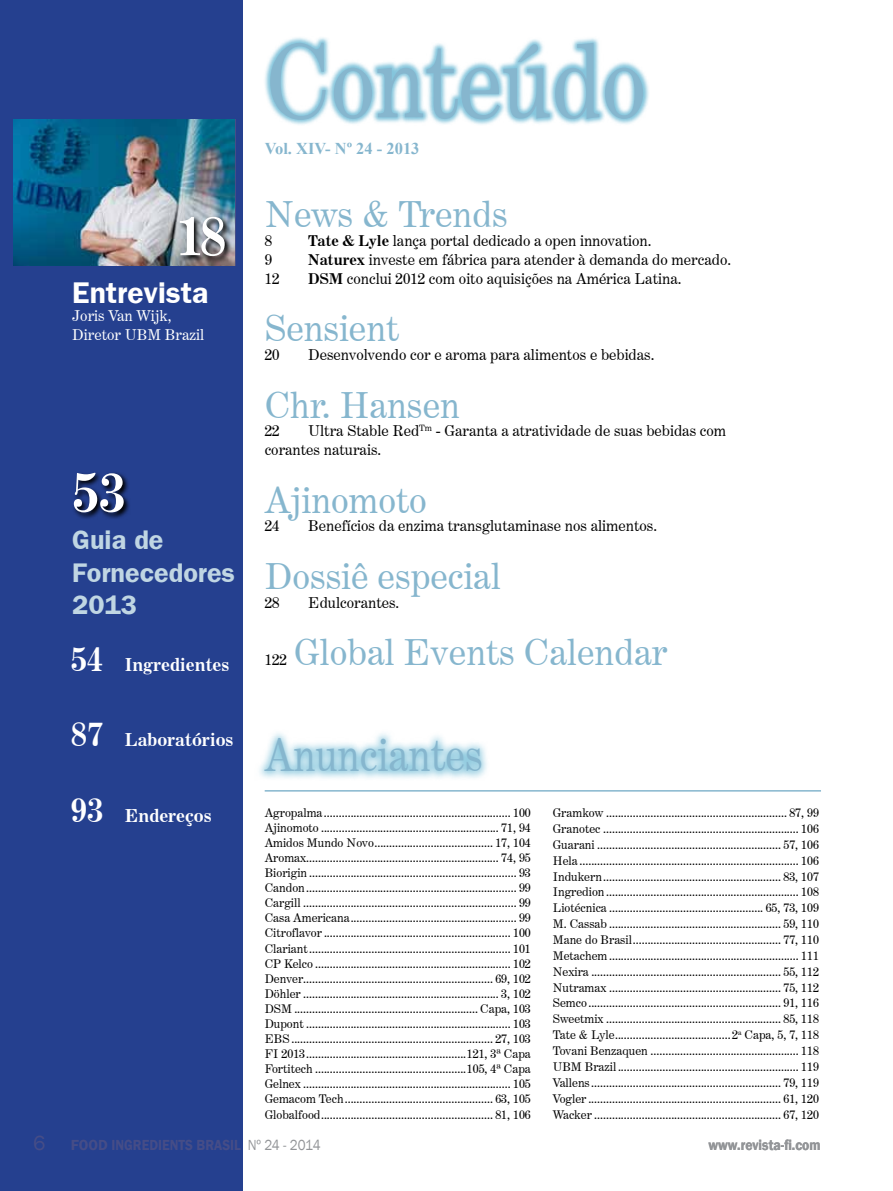
<style>
.page{position:relative;width:893px;height:1191px;background:#fff}
.page>*{position:absolute;margin:0;border:0;box-sizing:border-box;transform-origin:0 0}
.t1{font:700 54px "Century Expanded BT";color:#fff}
.t2{font:45px "Century Expanded BT";color:#86b6ce;scale:.9 1}
.t3{font:36px "Century Expanded BT";color:#86b6ce}
.t4{font:700 30px "Frankfurt Gothic";color:#fff}
.t5{font:700 27px/32.4px "Frankfurt Gothic";color:#c0d6e3}
.t6{font:700 18px "Century Expanded BT";color:#fff}
.t7{font:700 16.5px "Times New Roman";color:#86b6ce}
.t8{font:15px/18.8px "Century Expanded BT";color:#000}
.t9{font:600 15px "Franklin Gothic";color:#464d87}
.t10{font:15px/18.8px "Century Expanded BT";color:#fff}
.t11{font:600 15px "Franklin Gothic";color:#939598;scale:.9 1}
.t12{font:12px/15.1px "Century Expanded BT";color:#000;text-align:justify}
.s1{font-size:33px}
.s2{font-weight:700}
.s3{font-weight:400;font-size:21px}
.s4{font-weight:400;color:#939598}
</style>
<div class="page">
<div style="left:0;top:0;width:242px;height:1191px;background:#25408f"></div>
<svg style="left:265px;top:37px;width:384px;height:88px"></svg>
<svg style="left:259px;top:733px;width:228px;height:46px"></svg>
<hr style="left:265px;top:790px;width:556px;height:1px;background:#86b6ce">
<svg style="left:73px;top:472px;width:57px;height:47px"></svg>
<img style="left:14px;top:119px;width:221px;height:146px">
<svg style="left:178px;top:215px;width:55px;height:49px;background:#75787d"></svg>
<h1 class="t1" style="left:176px;top:202px;width:52px">18</h1>
<h3 class="t4" style="left:72px;top:274px;width:138px">Entrevista</h3>
<p class="t10" style="left:72px;top:306px;width:133px">Joris Van Wijk,<br>Diretor UBM Brazil</p>
<h1 class="t1" style="left:72px;top:458px;width:55px">53</h1>
<h3 class="t5" style="left:72px;top:523px;width:164px">Guia de<br>Fornecedores<br>2013</h3>
<h3 class="t6" style="left:71px;top:653px;width:160px"><span class="s1">54</span> Ingredientes</h3>
<h3 class="t6" style="left:71px;top:728px;width:164px"><span class="s1">87</span> Laboratórios</h3>
<h3 class="t7" style="left:265px;top:137px;width:156px">Vol. XIV- Nº 24 - 2013</h3>
<h3 class="t3" style="left:265px;top:192px;width:245px">News &amp; Trends</h3>
<p class="t8" style="left:265px;top:231px;width:9px">8</p>
<p class="t8" style="left:308px;top:231px;width:345px"><span class="s2">Tate &amp; Lyle</span> lança portal dedicado a open innovation.</p>
<p class="t8" style="left:265px;top:250px;width:9px">9</p>
<p class="t8" style="left:308px;top:250px;width:424px"><span class="s2">Naturex</span> investe em fábrica para atender à demanda do mercado.</p>
<p class="t8" style="left:265px;top:269px;width:16px">12</p>
<p class="t8" style="left:308px;top:269px;width:375px"><span class="s2">DSM</span> conclui 2012 com oito aquisições na América Latina.</p>
<h3 class="t3" style="left:265px;top:306px;width:136px">Sensient</h3>
<p class="t8" style="left:265px;top:345px;width:16px">20</p>
<p class="t8" style="left:308px;top:345px;width:348px">Desenvolvendo cor e aroma para alimentos e bebidas.</p>
<h3 class="t3" style="left:265px;top:383px;width:197px">Chr. Hansen</h3>
<p class="t8" style="left:265px;top:421px;width:16px">22</p>
<p class="t8" style="left:265px;top:421px;width:463px;text-indent:43px">Ultra Stable Red<sup>Tm</sup> - Garanta a atratividade de suas bebidas com corantes naturais.</p>
<h3 class="t3" style="left:265px;top:478px;width:164px">Ajinomoto</h3>
<p class="t8" style="left:265px;top:516px;width:16px">24</p>
<p class="t8" style="left:308px;top:516px;width:350px">Benefícios da enzima transglutaminase nos alimentos.</p>
<h3 class="t3" style="left:265px;top:554px;width:238px">Dossiê especial</h3>
<p class="t8" style="left:265px;top:593px;width:16px">28</p>
<p class="t8" style="left:308px;top:593px;width:93px">Edulcorantes.</p>
<p class="t8" style="left:265px;top:650px;width:24px">122</p>
<h3 class="t3" style="left:294px;top:630px;width:375px">Global Events Calendar</h3>
<h2 class="t2" style="left:265px;top:727px;width:244px">Anunciantes</h2>
<h3 class="t6" style="left:71px;top:804px;width:142px"><span class="s1">93</span> Endereços</h3>
<p class="t12" style="left:265px;top:805px;width:268px">Agropalma ............................................................... 100<br>Ajinomoto ............................................................ 71, 94<br>Amidos Mundo Novo........................................ 17, 104<br>Aromax................................................................. 74, 95<br>Biorigin ...................................................................... 93<br>Candon....................................................................... 99<br>Cargill ........................................................................ 99<br>Casa Americana........................................................ 99<br>Citroflavor ............................................................... 100<br>Clariant.................................................................... 101<br>CP Kelco .................................................................. 102<br>Denver................................................................ 69, 102<br>Döhler .................................................................. 3, 102<br>DSM .............................................................. Capa, 103<br>Dupont ..................................................................... 103<br>EBS.................................................................... 27, 103<br>FI 2013......................................................121, 3ª Capa Fortitech ...................................................105, 4ª Capa Gelnex ...................................................................... 105<br>Gemacom Tech.................................................. 63, 105<br>Globalfood.......................................................... 81, 106</p>
<p class="t12" style="left:553px;top:805px;width:268px;line-height:15.9px">Gramkow ............................................................. 87, 99<br>Granotec .................................................................. 106<br>Guarani .............................................................. 57, 106<br>Hela .......................................................................... 106<br>Indukern............................................................ 83, 107<br>Ingredion................................................................. 108<br>Liotécnica .................................................... 65, 73, 109<br>M. Cassab .......................................................... 59, 110<br>Mane do Brasil.................................................. 77, 110<br>Metachem ................................................................ 111<br>Nexira ................................................................ 55, 112<br>Nutramax .......................................................... 75, 112<br>Semco................................................................. 91, 116<br>Sweetmix ........................................................... 85, 118<br>Tate &amp; Lyle....................................... 2<sup>a</sup> Capa, 5, 7, 118<br>Tovani Benzaquen .................................................. 118<br>UBM Brazil ............................................................. 119<br>Vallens ................................................................ 79, 119<br>Vogler ................................................................. 61, 120<br>Wacker ............................................................... 67, 120</p>
<p class="t9" style="left:33px;top:1135px;width:289px"><span class="s3">6</span> FOOD INGREDIENTS BRASIL <span class="s4">Nº 24 - 2014</span></p>
<p class="t11" style="left:708px;top:1135px;width:126px">www.revista-fi.com</p>
</div>
